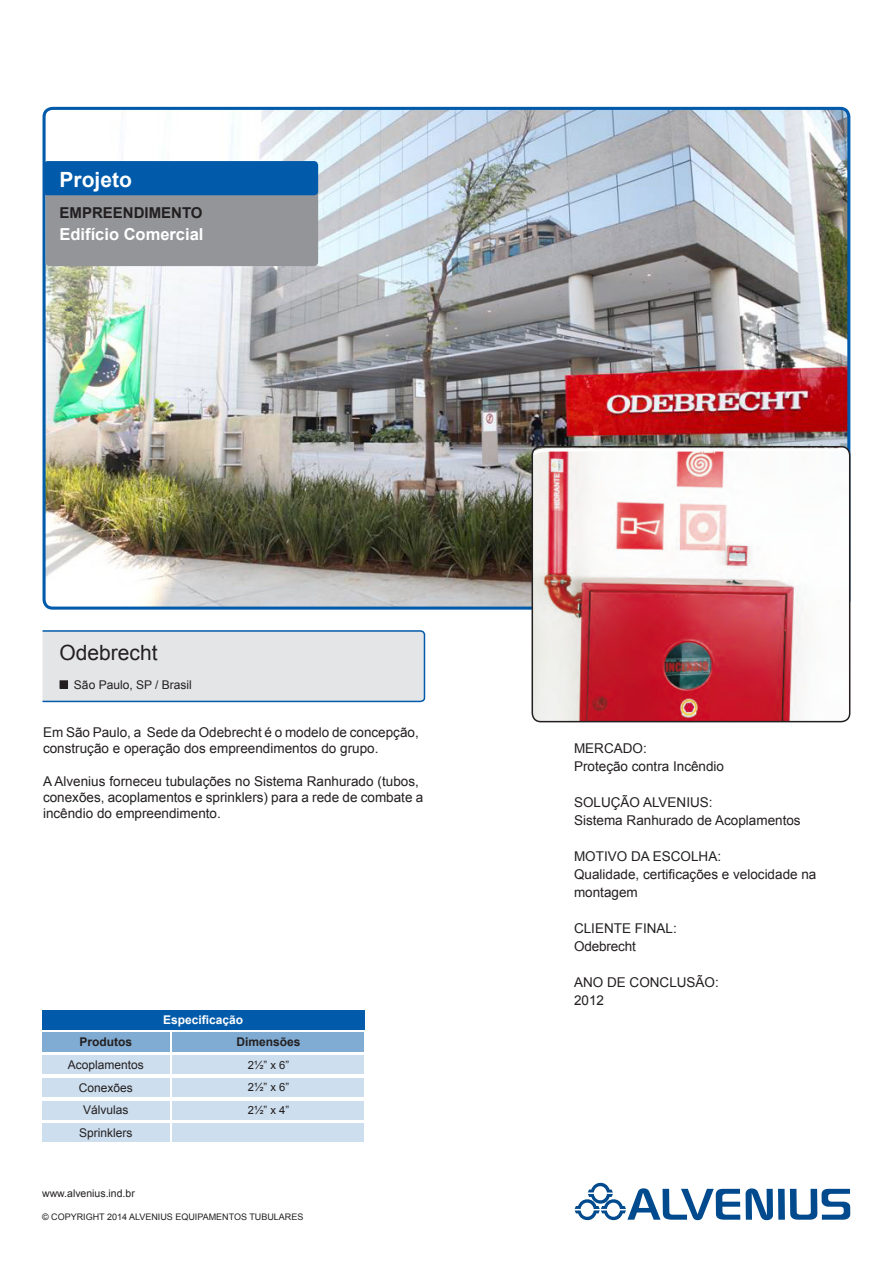
<style>
.page{position:relative;width:893px;height:1263px;background:#fff}
.page>*{position:absolute;margin:0;border:0;box-sizing:border-box;transform-origin:0 0}
.t1{font:21px "Arial";color:#231f20}
.t2{font:700 21px "Arial";color:#fff}
.t3{font:700 16.5px "Arial";color:#fff}
.t4{font:700 15px "Arial";color:#231f20}
.t5{font:13.5px/16.2px "Arial";color:#231f20}
.t6{font:12px "Arial";color:#231f20}
.t7{font:700 12px "Arial";color:#231f20}
.t8{font:700 12px "Arial";color:#fff}
.t9{font:11.25px "Arial";color:#231f20}
.t10{font:10.5px "Arial";color:#231f20}
.t11{font:9px "Arial";color:#231f20}
.s1{font-style:inherit}
</style>
<div class="page">
<svg style="left:42px;top:630px;width:384px;height:73px;background:#dbdfe4"></svg>
<img style="left:44px;top:108px;width:805px;height:499px">
<div style="left:43px;top:107px;width:807px;height:503px;border:3px solid #015aaa;border-radius:9px"></div>
<img style="left:532px;top:447px;width:318px;height:275px">
<div style="left:531px;top:446px;width:319px;height:276px;border:2px solid #231f20;border-radius:9px"></div>
<svg style="left:575px;top:1182px;width:275px;height:38px"></svg>
<div style="left:46px;top:188px;width:272px;height:78px;background:#939598;border-radius:4px"></div>
<div style="left:43px;top:161px;width:275px;height:34px;background:#015aaa;border-radius:4px"></div>
<div style="left:60px;top:681px;width:7px;height:7px;background:#231f20"></div>
<div style="left:60px;top:680px;width:8px;height:9px;border:2px solid #231f20"></div>
<div style="left:42px;top:1010px;width:322px;height:19px;background:#015aaa"></div>
<div style="left:42px;top:1055px;width:128px;height:19px;background:#cddeee"></div>
<div style="left:42px;top:1101px;width:128px;height:18px;background:#cddeee"></div>
<div style="left:42px;top:1123px;width:128px;height:19px;background:#cddeee"></div>
<div style="left:173px;top:1055px;width:191px;height:19px;background:#cddeee"></div>
<div style="left:173px;top:1101px;width:191px;height:18px;background:#cddeee"></div>
<div style="left:173px;top:1123px;width:191px;height:19px;background:#cddeee"></div>
<div style="left:42px;top:1078px;width:128px;height:19px;background:#cddeee"></div>
<div style="left:173px;top:1078px;width:191px;height:19px;background:#cddeee"></div>
<div style="left:42px;top:1032px;width:128px;height:20px;background:#80acd4"></div>
<div style="left:173px;top:1032px;width:191px;height:20px;background:#80acd4"></div>
<p class="t2" style="left:60px;top:166px;width:74px">Projeto</p>
<p class="t4" style="left:60px;top:202px;width:145px">EMPREENDIMENTO</p>
<p class="t3" style="left:60px;top:223px;width:145px">Edifício Comercial</p>
<p class="t1" style="left:60px;top:638px;width:100px">Odebrecht</p>
<p class="t6" style="left:74px;top:677px;width:119px">São Paulo, SP / Brasil</p>
<p class="t5" style="left:43px;top:724px;width:377px">Em São Paulo, a Sede da Odebrecht é o modelo de concepção, construção e operação dos empreendimentos do grupo.</p>
<p class="t5" style="left:43px;top:773px;width:382px">A Alvenius forneceu tubulações no Sistema Ranhurado (tubos, conexões, acoplamentos e sprinkle<span class="s1">r</span>s) para a rede de combate a incêndio do empreendimento.</p>
<p class="t8" style="left:163px;top:1012px;width:82px">Especificação</p>
<p class="t7" style="left:80px;top:1033px;width:54px">Produtos</p>
<p class="t7" style="left:236px;top:1033px;width:66px">Dimensões</p>
<p class="t6" style="left:68px;top:1057px;width:78px">Acoplamentos</p>
<p class="t6" style="left:83px;top:1102px;width:47px">Válvulas</p>
<p class="t6" style="left:79px;top:1125px;width:55px">Sprinklers</p>
<p class="t6" style="left:79px;top:1080px;width:56px">Conexões</p>
<p class="t9" style="left:248px;top:1057px;width:43px">2½” x 6”</p>
<p class="t9" style="left:248px;top:1080px;width:43px">2½” x 6”</p>
<p class="t9" style="left:248px;top:1103px;width:43px">2½” x 4”</p>
<p class="t10" style="left:42px;top:1186px;width:94px">www.alvenius.ind.br</p>
<p class="t11" style="left:42px;top:1211px;width:263px">© COPYRIGHT 2014 ALVENIUS EQUIPAMENTOS TUBULARES</p>
<p class="t5" style="left:574px;top:740px;width:74px">MERCADO:</p>
<p class="t5" style="left:574px;top:758px;width:152px">Proteção contra Incêndio</p>
<p class="t5" style="left:574px;top:794px;width:140px">SOLUÇÃO ALVENIUS:</p>
<p class="t5" style="left:574px;top:812px;width:228px">Sistema Ranhurado de Acoplamentos</p>
<p class="t5" style="left:574px;top:848px;width:149px">MOTIVO DA ESCOLHA:</p>
<p class="t5" style="left:574px;top:865px;width:244px;line-height:18px">Qualidade, certificações e velocidade na montagem</p>
<p class="t5" style="left:574px;top:920px;width:104px">CLIENTE FINAL:</p>
<p class="t5" style="left:574px;top:938px;width:63px">Odebrecht</p>
<p class="t5" style="left:574px;top:974px;width:146px">ANO DE CONCLUSÃO:</p>
<p class="t5" style="left:574px;top:992px;width:32px">2012</p>
</div>
